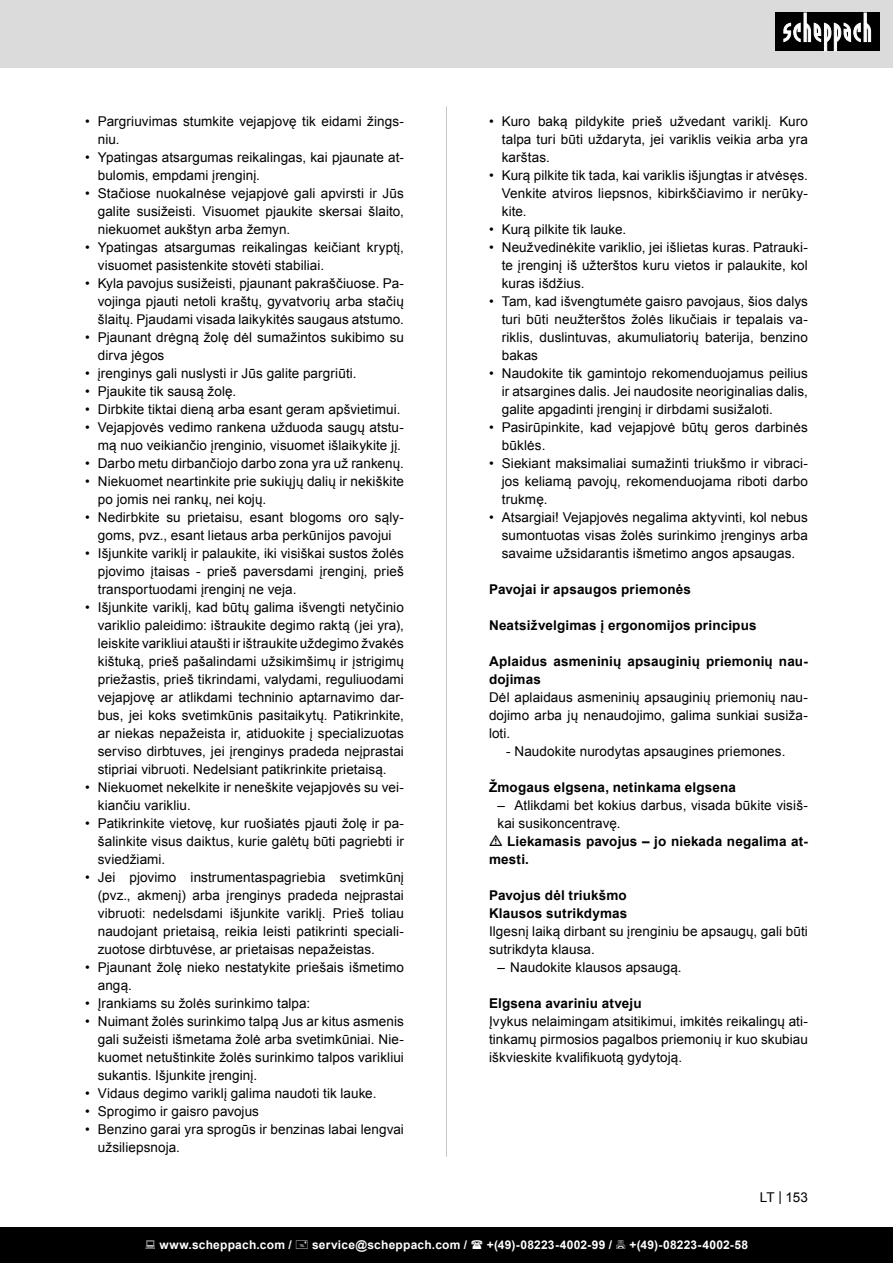
<style>
.page{position:relative;width:893px;height:1263px;background:#fff}
.page>*{position:absolute;margin:0;border:0;box-sizing:border-box;transform-origin:0 0}
.t1{font:13.5px/18px "Arial";letter-spacing:.005em;color:#000;text-align:justify}
.t2{font:700 13.5px/18px "Arial";letter-spacing:.01em;color:#000}
.t3{font:700 12px "Arial";letter-spacing:.02em;color:#fff}
</style>
<div class="page">
<div style="left:0;top:0;width:893px;height:67px;background:#dbdbdb"></div>
<div style="left:0;top:1227px;width:893px;height:36px;background:#000"></div>
<div style="left:775px;top:13px;width:105px;height:38px;background:#000"></div>
<svg style="left:783px;top:13px;width:88px;height:38px"></svg>
<hr style="left:446px;top:106px;width:1px;height:1051px;background:#c7c7c7">
<p class="t1" style="left:98px;top:112px;width:308px;text-indent:-13px">• Pargriuvimas stumkite vejapjovę tik eidami žings&shy;niu.</p>
<p class="t1" style="left:98px;top:148px;width:308px;text-indent:-13px">• Ypatingas atsargumas reikalingas, kai pjaunate at&shy;bulomis, empdami įrenginį.</p>
<p class="t1" style="left:98px;top:184px;width:308px;text-indent:-13px">• Stačiose nuokalnėse vejapjovė gali apvirsti ir Jūs galite susižeisti. Visuomet pjaukite skersai šlaito, niekuomet aukštyn arba žemyn.</p>
<p class="t1" style="left:98px;top:238px;width:308px;text-indent:-13px">• Ypatingas atsargumas reikalingas keičiant kryptį, visuomet pasistenkite stovėti stabiliai.</p>
<p class="t1" style="left:98px;top:274px;width:308px;text-indent:-13px">• Kyla pavojus susižeisti, pjaunant pakraščiuose. Pa&shy;vojinga pjauti netoli kraštų, gyvatvorių arba stačių šlaitų. Pjaudami visada laikykitės saugaus atstumo.</p>
<p class="t1" style="left:98px;top:328px;width:308px;text-indent:-13px">• Pjaunant drėgną žolę dėl sumažintos sukibimo su dirva jėgos</p>
<p class="t1" style="left:85px;top:364px;width:273px">• įrenginys gali nuslysti ir Jūs galite pargriūti.</p>
<p class="t1" style="left:85px;top:382px;width:153px">• Pjaukite tik sausą žolę.</p>
<p class="t1" style="left:85px;top:400px;width:317px">• Dirbkite tiktai dieną arba esant geram apšvietimui.</p>
<p class="t1" style="left:85px;top:418px;width:320px;text-align:right">• Vejapjovės vedimo rankena užduoda saugų atstu&shy;mą nuo veikiančio įrenginio, visuomet išlaikykite jį.</p>
<p class="t1" style="left:85px;top:454px;width:320px">• Darbo metu dirbančiojo darbo zona yra už rankenų.</p>
<p class="t1" style="left:98px;top:472px;width:308px;text-indent:-13px">• Niekuomet neartinkite prie sukiųjų dalių ir nekiškite po jomis nei rankų, nei kojų.</p>
<p class="t1" style="left:85px;top:508px;width:320px;text-align:center">• Nedirbkite su prietaisu, esant blogoms oro sąly&shy;goms, pvz., esant lietaus arba perkūnijos pavojui</p>
<p class="t1" style="left:98px;top:544px;width:308px;text-indent:-13px">• Išjunkite variklį ir palaukite, iki visiškai sustos žolės pjovimo įtaisas - prieš paversdami įrenginį, prieš transportuodami įrenginį ne veja.</p>
<p class="t1" style="left:98px;top:598px;width:308px;text-indent:-13px">• Išjunkite variklį, kad būtų galima išvengti netyčinio variklio paleidimo: ištraukite degimo raktą (jei yra), leiskite varikliui ataušti ir ištraukite uždegimo žvakės kištuką, prieš pašalindami užsikimšimų ir įstrigimų priežastis, prieš tikrindami, valydami, reguliuodami vejapjovę ar atlikdami techninio aptarnavimo dar&shy;bus, jei koks svetimkūnis pasitaikytų. Patikrinkite, ar niekas nepažeista ir, atiduokite į specializuotas serviso dirbtuves, jei įrenginys pradeda neįprastai stipriai vibruoti. Nedelsiant patikrinkite prietaisą.</p>
<p class="t1" style="left:98px;top:778px;width:308px;text-indent:-13px">• Niekuomet nekelkite ir neneškite vejapjovės su vei&shy;kiančiu varikliu.</p>
<p class="t1" style="left:98px;top:814px;width:308px;text-indent:-13px">• Patikrinkite vietovę, kur ruošiatės pjauti žolę ir pa&shy;šalinkite visus daiktus, kurie galėtų būti pagriebti ir sviedžiami.</p>
<p class="t1" style="left:98px;top:868px;width:308px;text-indent:-13px">• Jei pjovimo instrumentaspagriebia svetimkūnį (pvz., akmenį) arba įrenginys pradeda neįprastai vibruoti: nedelsdami išjunkite variklį. Prieš toliau naudojant prietaisą, reikia leisti patikrinti speciali&shy;zuotose dirbtuvėse, ar prietaisas nepažeistas.</p>
<p class="t1" style="left:98px;top:958px;width:308px;text-indent:-13px">• Pjaunant žolę nieko nestatykite priešais išmetimo angą.</p>
<p class="t1" style="left:85px;top:994px;width:227px">• Įrankiams su žolės surinkimo talpa:</p>
<p class="t1" style="left:98px;top:1012px;width:308px;text-indent:-13px">• Nuimant žolės surinkimo talpą Jus ar kitus asmenis gali sužeisti išmetama žolė arba svetimkūniai. Nie&shy;kuomet netuštinkite žolės surinkimo talpos varikliui sukantis. Išjunkite įrenginį.</p>
<p class="t1" style="left:85px;top:1084px;width:293px">• Vidaus degimo variklį galima naudoti tik lauke.</p>
<p class="t1" style="left:85px;top:1102px;width:175px">• Sprogimo ir gaisro pavojus</p>
<p class="t1" style="left:98px;top:1120px;width:308px;text-indent:-13px">• Benzino garai yra sprogūs ir benzinas labai lengvai užsiliepsnoja.</p>
<p class="t1" style="left:502px;top:112px;width:308px;text-indent:-13px">• Kuro baką pildykite prieš užvedant variklį. Kuro talpa turi būti uždaryta, jei variklis veikia arba yra karštas.</p>
<p class="t1" style="left:502px;top:166px;width:308px;text-indent:-13px">• Kurą pilkite tik tada, kai variklis išjungtas ir atvėsęs.<br>Venkite atviros liepsnos, kibirkščiavimo ir nerūky&shy;kite.</p>
<p class="t1" style="left:489px;top:220px;width:139px">• Kurą pilkite tik lauke.</p>
<p class="t1" style="left:502px;top:238px;width:308px;text-indent:-13px">• Neužvedinėkite variklio, jei išlietas kuras. Patrauki&shy;te įrenginį iš užterštos kuru vietos ir palaukite, kol kuras išdžius.</p>
<p class="t1" style="left:502px;top:292px;width:308px;text-indent:-13px">• Tam, kad išvengtumėte gaisro pavojaus, šios dalys turi būti neužterštos žolės likučiais ir tepalais va&shy;riklis, duslintuvas, akumuliatorių baterija, benzino bakas</p>
<p class="t1" style="left:502px;top:364px;width:308px;text-indent:-13px">• Naudokite tik gamintojo rekomenduojamus peilius ir atsargines dalis. Jei naudosite neoriginalias dalis, galite apgadinti įrenginį ir dirbdami susižaloti.</p>
<p class="t1" style="left:502px;top:418px;width:308px;text-indent:-13px">• Pasirūpinkite, kad vejapjovė būtų geros darbinės būklės.</p>
<p class="t1" style="left:502px;top:454px;width:308px;text-indent:-13px">• Siekiant maksimaliai sumažinti triukšmo ir vibraci&shy;jos keliamą pavojų, rekomenduojama riboti darbo trukmę.</p>
<p class="t1" style="left:502px;top:508px;width:308px;text-indent:-13px">• Atsargiai! Vejapjovės negalima aktyvinti, kol nebus sumontuotas visas žolės surinkimo įrenginys arba savaime užsidarantis išmetimo angos apsaugas.</p>
<p class="t2" style="left:489px;top:581px;width:204px">Pavojai ir apsaugos priemonės</p>
<p class="t2" style="left:489px;top:617px;width:269px">Neatsižvelgimas į ergonomijos principus</p>
<p class="t2" style="left:489px;top:653px;width:320px">Aplaidus asmeninių apsauginių priemonių nau&shy;dojimas</p>
<p class="t1" style="left:489px;top:688px;width:320px">Dėl aplaidaus asmeninių apsauginių priemonių nau&shy;dojimo arba jų nenaudojimo, galima sunkiai susiža&shy;loti.</p>
<p class="t1" style="left:506px;top:742px;width:281px">- Naudokite nurodytas apsaugines priemones.</p>
<p class="t2" style="left:489px;top:779px;width:248px">Žmogaus elgsena, netinkama elgsena</p>
<p class="t1" style="left:497px;top:796px;width:312px">– Atlikdami bet kokius darbus, visada būkite visiš&shy;kai susikoncentravę.</p>
<p class="t2" style="left:489px;top:833px;width:320px;text-indent:18px">Liekamasis pavojus – jo niekada negalima at&shy;mesti.</p>
<p class="t2" style="left:489px;top:887px;width:139px">Pavojus dėl triukšmo</p>
<p class="t2" style="left:489px;top:905px;width:140px">Klausos sutrikdymas</p>
<p class="t1" style="left:489px;top:922px;width:320px">Ilgesnį laiką dirbant su įrenginiu be apsaugų, gali būti sutrikdyta klausa.</p>
<p class="t1" style="left:497px;top:958px;width:186px">– Naudokite klausos apsaugą.</p>
<p class="t2" style="left:489px;top:995px;width:154px">Elgsena avariniu atveju</p>
<p class="t1" style="left:489px;top:1012px;width:320px">Įvykus nelaimingam atsitikimui, imkitės reikalingų ati&shy;tinkamų pirmosios pagalbos priemonių ir kuo skubiau iškvieskite kvalifikuotą gydytoją.</p>
<p class="t1" style="left:760px;top:1188px;width:49px">LT | 153</p>
<p class="t3" style="left:159px;top:1236px;width:134px">www.scheppach.com /</p>
<p class="t3" style="left:312px;top:1236px;width:157px">service@scheppach.com /</p>
<p class="t3" style="left:487px;top:1236px;width:127px">+(49)-08223-4002-99 /</p>
<p class="t3" style="left:629px;top:1236px;width:120px">+(49)-08223-4002-58</p>
</div>
